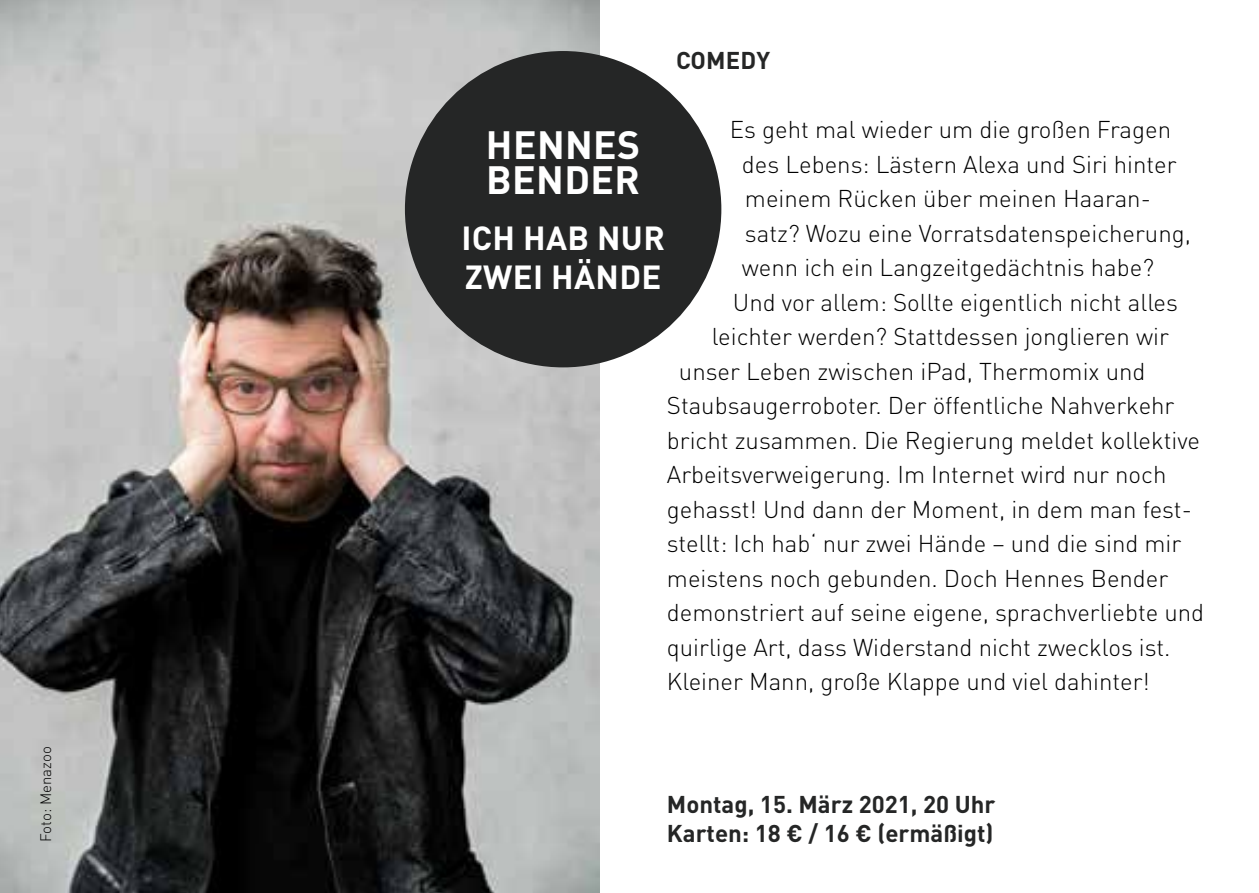
<style>
.page{position:relative;width:1259px;height:893px;background:#fff}
.page>*{position:absolute;margin:0;border:0;box-sizing:border-box;transform-origin:0 0}
.t1{font:700 39px/34.5px "DIN Pro";letter-spacing:.01em;color:#fff}
.t2{font:700 33px/39px "DIN Pro";letter-spacing:.01em;color:#fff}
.t3{font:300 24px "DIN Pro";color:#000}
.t4{font:700 24px/28.8px "DIN Pro";color:#252626}
.t5{font:300 15px "DIN Pro";color:#000}
</style>
<div class="page">
<img style="left:0;top:0;width:599px;height:893px">
<div style="left:405px;top:51px;width:316px;height:316px;background:#252626;border-radius:50%"></div>
<p class="t5" style="left:35px;top:842px;width:97px;rotate:-90deg">Foto: Menazoo</p>
<p class="t4" style="left:676px;top:45px;width:96px">COMEDY</p>
<p class="t3" style="left:730px;top:113px;width:443px">Es geht mal wieder um die großen Fragen</p>
<p class="t3" style="left:742px;top:148px;width:436px">des Lebens: Lästern Alexa und Siri hinter</p>
<p class="t3" style="left:745px;top:182px;width:407px">meinem Rücken über meinen Haaran-</p>
<p class="t3" style="left:745px;top:217px;width:447px">satz? Wozu eine Vorratsdatenspeicherung,</p>
<p class="t3" style="left:742px;top:251px;width:413px">wenn ich ein Langzeitgedächtnis habe?</p>
<p class="t3" style="left:733px;top:286px;width:446px">Und vor allem: Sollte eigentlich nicht alles</p>
<p class="t3" style="left:712px;top:320px;width:458px">leichter werden? Stattdessen jonglieren wir</p>
<p class="t3" style="left:679px;top:355px;width:468px">unser Leben zwischen iPad, Thermomix und</p>
<p class="t3" style="left:667px;top:389px;width:509px">Staubsaugerroboter. Der öffentliche Nahverkehr</p>
<p class="t3" style="left:667px;top:424px;width:535px">bricht zusammen. Die Regierung meldet kollektive</p>
<p class="t3" style="left:667px;top:458px;width:501px">Arbeitsverweigerung. Im Internet wird nur noch</p>
<p class="t3" style="left:667px;top:493px;width:526px">gehasst! Und dann der Moment, in dem man fest-</p>
<p class="t3" style="left:667px;top:527px;width:516px">stellt: Ich hab‘ nur zwei Hände – und die sind mir</p>
<p class="t3" style="left:667px;top:562px;width:503px">meistens noch gebunden. Doch Hennes Bender</p>
<p class="t3" style="left:667px;top:596px;width:539px">demonstriert auf seine eigene, sprachverliebte und</p>
<p class="t3" style="left:667px;top:631px;width:505px">quirlige Art, dass Widerstand nicht zwecklos ist.</p>
<p class="t3" style="left:667px;top:665px;width:484px">Kleiner Mann, große Klappe und viel dahinter!</p>
<h1 class="t1" style="left:486px;top:126px;width:156px">HENNES<br>BENDER</h1>
<h2 class="t2" style="left:461px;top:217px;width:205px">ICH HAB NUR<br>ZWEI HÄNDE</h2>
<p class="t4" style="left:667px;top:789px;width:330px">Montag, 15. März 2021, 20 Uhr<br>Karten: 18 € / 16 € (ermäßigt)</p>
</div>
